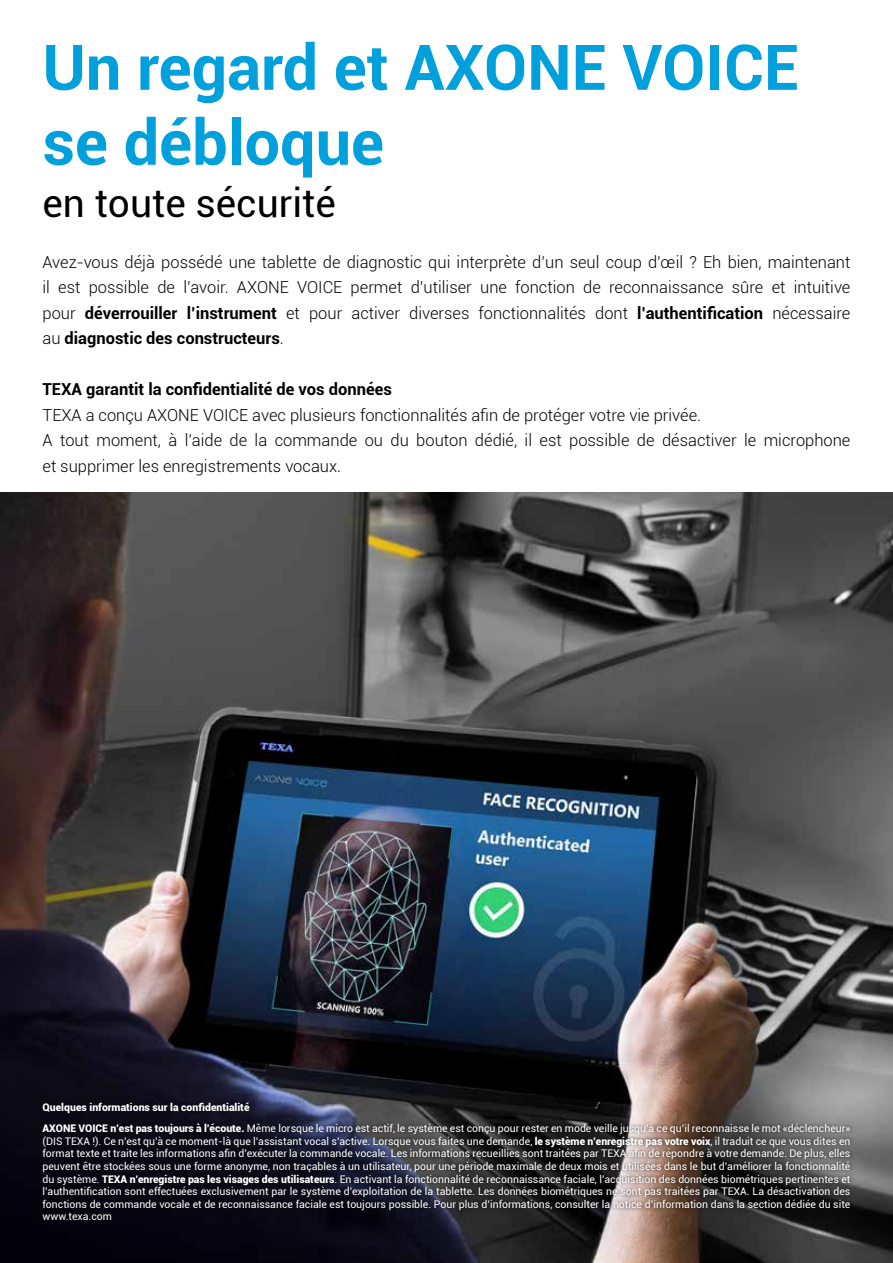
<style>
.page{position:relative;width:893px;height:1263px;background:#fff}
.page>*{position:absolute;margin:0;border:0;box-sizing:border-box;transform-origin:0 0}
.t1{font:700 63px/75px "Roboto";color:#00a0dd}
.t2{font:39px "Roboto";color:#000}
.t3{font:300 16.5px/25.5px "Roboto";color:#000;text-align:justify}
.t4{font:700 16.5px "Roboto";color:#000}
.t5{font:10.5px/12.6px "Roboto";color:#fff}
.s1{font-weight:700}
.s2{font-weight:900}
</style>
<div class="page">
<img style="left:0;top:492px;width:893px;height:771px">
<div style="left:38px;top:1099px;width:816px;height:125px;background:#000;opacity:.75"></div>
<h1 class="t1" style="left:43px;top:27px;width:758px">Un regard et AXONE VOICE se débloque</h1>
<h2 class="t2" style="left:43px;top:175px;width:295px">en toute sécurité</h2>
<p class="t3" style="left:43px;top:248px;width:809px">Avez-vous déjà possédé une tablette de diagnostic qui interprète d’un seul coup d’œil ? Eh bien, maintenant il est possible de l’avoir. AXONE VOICE permet d’utiliser une fonction de reconnaissance sûre et intuitive pour <span class="s1">déverrouiller l’instrument</span> et pour activer diverses fonctionnalités dont <span class="s1">l’authentification</span> nécessaire au <span class="s1">diagnostic des constructeurs</span>.</p>
<h3 class="t4" style="left:43px;top:377px;width:351px">TEXA garantit la confidentialité de vos données</h3>
<h3 class="t3" style="left:43px;top:401px;width:809px;text-align:left">TEXA a conçu AXONE VOICE avec plusieurs fonctionnalités afin de protéger votre vie privée.<br>A tout moment, à l’aide de la commande ou du bouton dédié, il est possible de désactiver le microphone et supprimer les enregistrements vocaux.</h3>
<p class="t5" style="left:43px;top:1096px;width:809px;line-height:21.1px"><span class="s2">Quelques informations sur la confidentialité<br>AXONE VOICE n’est pas toujours à l’écoute.</span> Même lorsque le micro est actif, le système est conçu pour rester en mode veille jusqu’à ce qu’il reconnaisse le mot «déclencheur»</p>
<p class="t5" style="left:43px;top:1134px;width:809px;text-align:justify">(DIS TEXA !). Ce n’est qu’à ce moment-là que l’assistant vocal s’active. Lorsque vous faites une demande, <span class="s2">le système n’enregistre pas votre voix</span>, il traduit ce que vous dites en format texte et traite les informations afin d’exécuter la commande vocale. Les informations recueillies sont traitées par TEXA afin de répondre à votre demande. De plus, elles peuvent être stockées sous une forme anonyme, non traçables à un utilisateur, pour une période maximale de deux mois et utilisées dans le but d’améliorer la fonctionnalité du système. <span class="s2">TEXA n’enregistre pas les visages des utilisateurs</span>. En activant la fonctionnalité de reconnaissance faciale, l’acquisition des données biométriques pertinentes et l’authentification sont effectuées exclusivement par le système d’exploitation de la tablette. Les données biométriques ne sont pas traitées par TEXA. La désactivation des fonctions de commande vocale et de reconnaissance faciale est toujours possible. Pour plus d’informations, consulter la notice d’information dans la section dédiée du site www.texa.com</p>
</div>
